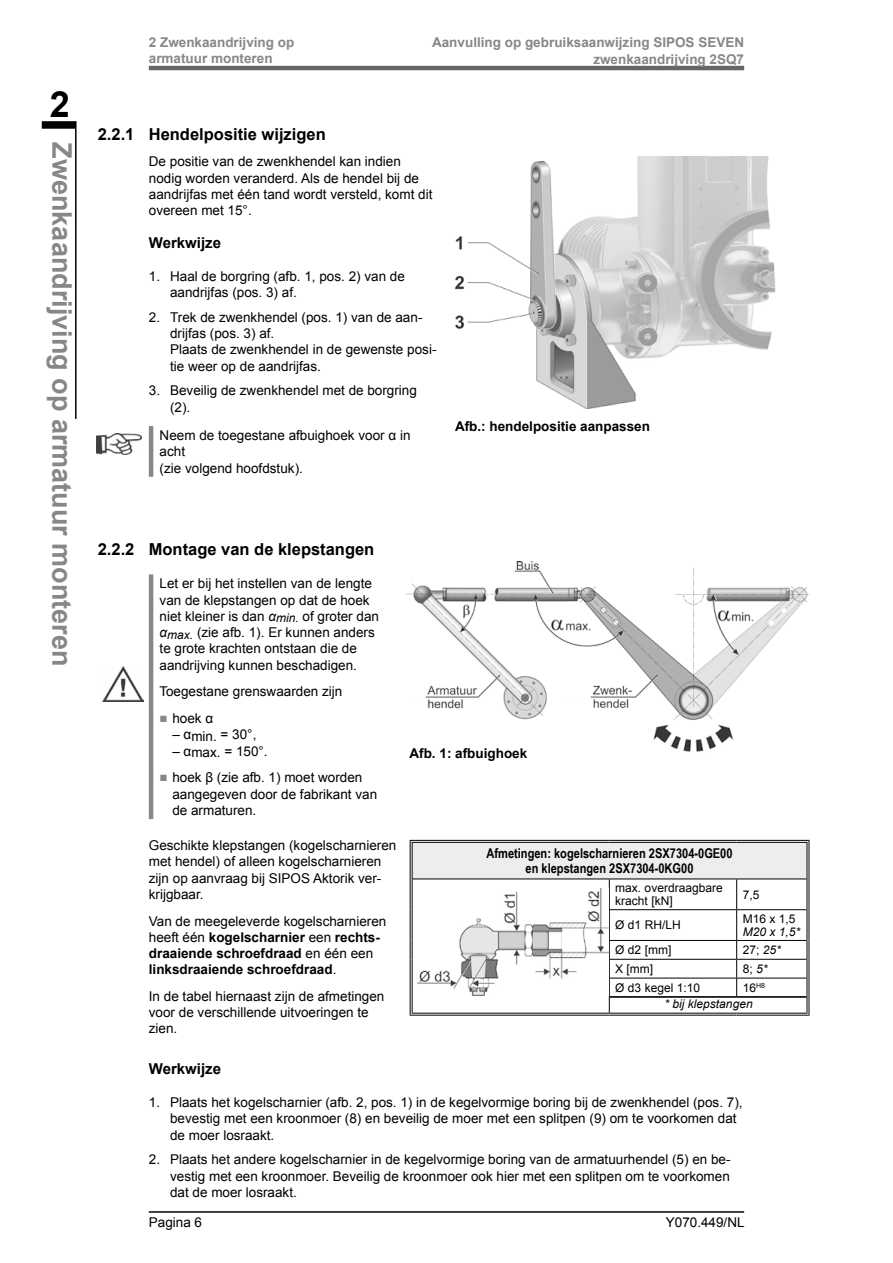
<style>
.page{position:relative;width:893px;height:1263px;background:#fff}
.page>*{position:absolute;margin:0;border:0;box-sizing:border-box;transform-origin:0 0}
.t1{font:700 36px "Arial";color:#000}
.t2{font:700 27px "Arial";color:#878787}
.t3{font:700 16.5px "Arial";color:#000}
.t4{font:700 15px "Arial";color:#000}
.t5{font:13.5px/16.2px "Arial";color:#000}
.t6{font:700 13.5px/16.2px "Arial";color:#000}
.t7{font:700 13.5px/16.5px "Arial";color:#878787;text-align:right}
.t8{font:700 13.5px/15px "Arial Narrow";color:#000;text-align:center}
.t9{font:12px/13.5px "Arial";color:#000}
.t10{font:italic 12px/15.9px "Arial";color:#000}
.s1{font-style:italic}
.s2{color:#878787}
.s3{font-weight:400}
.s4{font-style:normal}
</style>
<div class="page">
<hr style="left:149px;top:66px;width:595px;height:4px;background:#666">
<hr style="left:149px;top:1211px;width:595px;height:2px;background:#000">
<div style="left:42px;top:121px;width:34px;height:8px;background:#000"></div>
<hr style="left:75px;top:121px;width:2px;height:298px;background:#000">
<hr style="left:149px;top:426px;width:4px;height:51px;background:#878787">
<img style="left:455px;top:157px;width:321px;height:251px">
<img style="left:97px;top:433px;width:44px;height:22px">
<hr style="left:149px;top:574px;width:4px;height:245px;background:#878787">
<img style="left:102px;top:666px;width:41px;height:36px">
<img style="left:406px;top:561px;width:402px;height:191px">
<div style="left:411px;top:841px;width:397px;height:38px;background:#ededed"></div>
<hr style="left:410px;top:840px;width:199px;height:3px;background:#fff">
<hr style="left:410px;top:843px;width:3px;height:36px;background:#fff">
<hr style="left:609px;top:840px;width:128px;height:3px;background:#fff">
<hr style="left:737px;top:840px;width:72px;height:3px;background:#fff">
<hr style="left:806px;top:843px;width:3px;height:36px;background:#fff">
<hr style="left:410px;top:879px;width:1px;height:31px;background:#000">
<hr style="left:412px;top:879px;width:1px;height:31px;background:#000">
<hr style="left:806px;top:879px;width:1px;height:31px;background:#000">
<hr style="left:808px;top:879px;width:1px;height:31px;background:#000">
<hr style="left:410px;top:910px;width:1px;height:30px;background:#000">
<hr style="left:412px;top:910px;width:1px;height:30px;background:#000">
<hr style="left:806px;top:910px;width:1px;height:30px;background:#000">
<hr style="left:808px;top:910px;width:1px;height:30px;background:#000">
<svg style="left:410px;top:940px;width:3px;height:75px"></svg>
<hr style="left:609px;top:1013px;width:128px;height:1px;background:#000">
<hr style="left:609px;top:1015px;width:128px;height:1px;background:#000">
<hr style="left:737px;top:1013px;width:70px;height:1px;background:#000">
<hr style="left:737px;top:1015px;width:72px;height:1px;background:#000">
<hr style="left:410px;top:840px;width:199px;height:1px;background:#000">
<hr style="left:412px;top:842px;width:197px;height:1px;background:#000">
<hr style="left:410px;top:841px;width:1px;height:38px;background:#000">
<hr style="left:412px;top:843px;width:1px;height:36px;background:#000">
<hr style="left:609px;top:840px;width:128px;height:1px;background:#000">
<hr style="left:609px;top:842px;width:128px;height:1px;background:#000">
<hr style="left:737px;top:840px;width:72px;height:1px;background:#000">
<hr style="left:737px;top:842px;width:70px;height:1px;background:#000">
<hr style="left:806px;top:843px;width:1px;height:36px;background:#000">
<hr style="left:808px;top:841px;width:1px;height:38px;background:#000">
<svg style="left:806px;top:940px;width:3px;height:75px"></svg>
<hr style="left:412px;top:1013px;width:197px;height:1px;background:#000">
<hr style="left:410px;top:1015px;width:199px;height:1px;background:#000">
<hr style="left:413px;top:878px;width:196px;height:1px;background:#000">
<hr style="left:609px;top:878px;width:128px;height:1px;background:#000">
<hr style="left:609px;top:879px;width:1px;height:30px;background:#000">
<hr style="left:737px;top:878px;width:69px;height:1px;background:#000">
<hr style="left:736px;top:879px;width:1px;height:30px;background:#000">
<hr style="left:609px;top:909px;width:128px;height:1px;background:#000">
<hr style="left:609px;top:910px;width:1px;height:30px;background:#000">
<hr style="left:737px;top:909px;width:69px;height:1px;background:#000">
<hr style="left:736px;top:910px;width:1px;height:30px;background:#000">
<hr style="left:609px;top:940px;width:128px;height:1px;background:#000">
<hr style="left:737px;top:940px;width:69px;height:1px;background:#000">
<hr style="left:609px;top:959px;width:128px;height:1px;background:#000">
<hr style="left:737px;top:959px;width:69px;height:1px;background:#000">
<hr style="left:609px;top:978px;width:128px;height:1px;background:#000">
<hr style="left:737px;top:978px;width:69px;height:1px;background:#000">
<svg style="left:736px;top:941px;width:1px;height:55px"></svg>
<svg style="left:609px;top:941px;width:1px;height:72px"></svg>
<hr style="left:610px;top:996px;width:127px;height:1px;background:#000">
<hr style="left:610px;top:997px;width:127px;height:1px;background:#000">
<hr style="left:737px;top:996px;width:69px;height:1px;background:#000">
<hr style="left:737px;top:997px;width:69px;height:1px;background:#000">
<img style="left:418px;top:888px;width:191px;height:108px">
<h1 class="t1" style="left:50px;top:80px;width:22px">2</h1>
<h2 class="t2" style="left:80px;top:142px;width:525px;rotate:90deg">Zwenkaandrijving op armatuur monteren</h2>
<p class="t7" style="left:149px;top:35px;width:147px;text-align:left">2 Zwenkaandrijving op armatuur monteren</p>
<p class="t7" style="left:432px;top:35px;width:314px">Aanvulling op gebruiksaanwijzing SIPOS SEVEN zwenkaandrijving 2SQ7</p>
<p class="t3" style="left:98px;top:123px;width:229px">2.2.1 Hendelpositie wijzigen</p>
<p class="t5" style="left:149px;top:154px;width:285px">De positie van de zwenkhendel kan indien nodig worden veranderd. Als de hendel bij de aandrijfas met één tand wordt versteld, komt dit overeen met 15°.</p>
<p class="t4" style="left:149px;top:233px;width:74px">Werkwijze</p>
<p class="t5" style="left:170px;top:268px;width:236px;text-indent:-21px">1. Haal de borgring (afb. 1, pos. 2) van de aandrijfas (pos. 3) af.</p>
<p class="t5" style="left:170px;top:309px;width:268px;text-indent:-21px">2. Trek de zwenkhendel (pos. 1) van de aan&shy;drijfas (pos. 3) af.<br>Plaats de zwenkhendel in de gewenste posi&shy;tie weer op de aandrijfas.</p>
<p class="t5" style="left:170px;top:383px;width:248px;text-indent:-21px">3. Beveilig de zwenkhendel met de borgring (2).</p>
<p class="t5" style="left:160px;top:427px;width:252px">Neem de toegestane afbuighoek voor α in acht<br>(zie volgend hoofdstuk).</p>
<p class="t6" style="left:455px;top:418px;width:197px">Afb.: hendelpositie aanpassen</p>
<p class="t3" style="left:98px;top:538px;width:278px">2.2.2 Montage van de klepstangen</p>
<p class="t5" style="left:160px;top:576px;width:221px">Let er bij het instellen van de lengte van de klepstangen op dat de hoek niet kleiner is dan <span class="s1">α</span><sub>min.</sub> of groter dan <span class="s1">α</span><sub>max.</sub> (zie afb. 1). Er kunnen anders te grote krachten ontstaan die de aandrijving kunnen beschadigen.</p>
<p class="t5" style="left:159px;top:684px;width:185px">Toegestane grenswaarden zijn</p>
<p class="t5" style="left:160px;top:710px;width:55px"><span class="s2">■</span> hoek α</p>
<p class="t5" style="left:172px;top:727px;width:86px">– αmin. = 30°,</p>
<p class="t5" style="left:172px;top:743px;width:97px">– αmax. = 150°.</p>
<p class="t5" style="left:172px;top:770px;width:206px;text-indent:-13px"><span class="s2">■</span> hoek β (zie afb. 1) moet worden aangegeven door de fabrikant van de armaturen.</p>
<p class="t5" style="left:149px;top:837px;width:249px">Geschikte klepstangen (kogelscharnieren met hendel) of alleen kogelscharnieren zijn op aanvraag bij SIPOS Aktorik ver&shy;krijgbaar.</p>
<p class="t6" style="left:149px;top:913px;width:239px"><span class="s3">Van de meegeleverde kogelscharnieren heeft één</span> kogelscharnier <span class="s3">een</span> rechts&shy;draaiende schroefdraad <span class="s3">en één een </span>linksdraaiende schroefdraad<span class="s3">.</span></p>
<p class="t5" style="left:149px;top:988px;width:237px">In de tabel hiernaast zijn de afmetingen voor de verschillende uitvoeringen te zien.</p>
<p class="t6" style="left:409px;top:746px;width:119px">Afb. 1: afbuighoek</p>
<p class="t8" style="left:486px;top:845px;width:248px">Afmetingen: kogelscharnieren 2SX7304-0GE00 en klepstangen 2SX7304-0KG00</p>
<p class="t9" style="left:615px;top:881px;width:109px">max. overdraagbare kracht [kN]</p>
<p class="t9" style="left:743px;top:888px;width:18px">7,5</p>
<p class="t9" style="left:615px;top:919px;width:67px">Ø d1 RH/LH</p>
<p class="t9" style="left:743px;top:912px;width:54px">M16 x 1,5</p>
<p class="t10" style="left:743px;top:924px;width:59px">M20 x 1,5*</p>
<p class="t9" style="left:615px;top:943px;width:58px">Ø d2 [mm]</p>
<p class="t9" style="left:743px;top:943px;width:40px">27; <span class="s1">25*</span></p>
<p class="t9" style="left:615px;top:962px;width:40px">X [mm]</p>
<p class="t9" style="left:743px;top:962px;width:26px">8; <span class="s1">5*</span></p>
<p class="t9" style="left:615px;top:981px;width:86px">Ø d3 kegel 1:10</p>
<p class="t10" style="left:665px;top:980px;width:102px;text-indent:78px"><span class="s4">16</span><sup>H8 </sup>* bij klepstangen</p>
<p class="t4" style="left:149px;top:1059px;width:74px">Werkwijze</p>
<p class="t5" style="left:170px;top:1094px;width:574px;text-indent:-21px">1. Plaats het kogelscharnier (afb. 2, pos. 1) in de kegelvormige boring bij de zwenkhendel (pos. 7), bevestig met een kroonmoer (8) en beveilig de moer met een splitpen (9) om te voorkomen dat de moer losraakt.</p>
<p class="t5" style="left:170px;top:1152px;width:562px;text-align:justify;text-indent:-21px">2. Plaats het andere kogelscharnier in de kegelvormige boring van de armatuurhendel (5) en be&shy;vestig met een kroonmoer. Beveilig de kroonmoer ook hier met een splitpen om te voorkomen dat de moer losraakt.</p>
<p class="t5" style="left:149px;top:1214px;width:55px">Pagina 6</p>
<p class="t5" style="left:666px;top:1214px;width:80px">Y070.449/NL</p>
</div>
